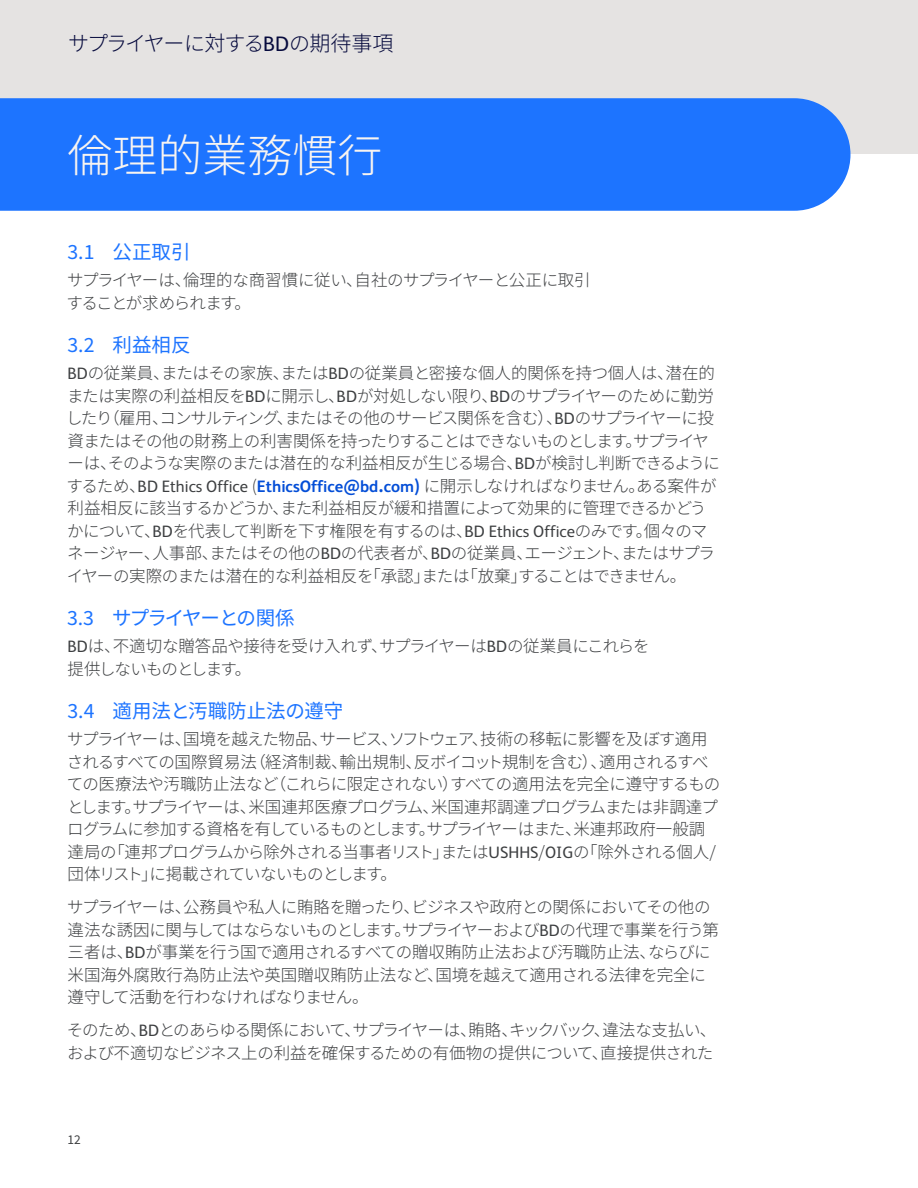
<style>
.page{position:relative;width:918px;height:1188px;background:#fff}
.page>*{position:absolute;margin:0;border:0;box-sizing:border-box;transform-origin:0 0}
.t1{font:300 45px "Noto Sans JP";color:#f8f4f1}
.t2{font:300 21px "Noto Sans JP";letter-spacing:-.055em;color:#060a3d}
.t3{font:19.5px "Noto Sans JP";color:#1d74ff}
.t4{font:19.5px "Noto Sans JP";letter-spacing:-.095em;color:#1d74ff}
.Body{font:300 16.5px/22.5px "Noto Sans JP";letter-spacing:-.035em;color:#3d3f41}
.t5{font:12px "Noto Sans JP";color:#3d3f41}
.s1{font-family:"FS Albert Pro";font-weight:400}
.s2{font-family:"FS Albert Pro";font-weight:700;color:#044ed7}
.s3{font-weight:700;color:#044ed7}
</style>
<div class="page">
<div style="left:0;top:0;width:918px;height:154px;background:#e5e3e2"></div>
<div style="left:0;top:98px;width:850px;height:113px;background:#1d74ff"></div>
<p class="t2" style="left:68px;top:31px;width:327px">サプライヤーに対する<span class="s1">BD</span>の期待事項</p>
<p class="t1" style="left:67px;top:131px;width:316px">倫理的業務慣行</p>
<p class="t3" style="left:68px;top:240px;width:124px">3.1 公正取引</p>
<p class="Body" style="left:67px;top:269px;width:526px">サプライヤーは、倫理的な商習慣に従い、自社のサプライヤーと公正に取引することが求められます。</p>
<p class="t3" style="left:68px;top:333px;width:124px">3.2 利益相反</p>
<p class="Body" style="left:66px;top:362px;width:655px"><span class="s1">BD</span>の従業員、またはその家族、または<span class="s1">BD</span>の従業員と密接な個人的関係を持つ個人は、潜在的または実際の利益相反を<span class="s1">BD</span>に開示し、<span class="s1">BD</span>が対処しない限り、<span class="s1">BD</span>のサプライヤーのために勤労したり（雇用、コンサルティング、またはその他のサービス関係を含む）、<span class="s1">BD</span>のサプライヤーに投資またはその他の財務上の利害関係を持ったりすることはできないものとします。サプライヤーは、そのような実際のまたは潜在的な利益相反が生じる場合、<span class="s1">BD</span>が検討し判断できるようにするため、<span class="s1">BD Ethics Office</span> (<span class="s2">EthicsOffice</span><span class="s3">@</span><span class="s2">bd</span><span class="s3">.</span><span class="s2">com</span><span class="s3">)</span> に開示しなければなりません。ある案件が利益相反に該当するかどうか、また利益相反が緩和措置によって効果的に管理できるかどうかについて、<span class="s1">BD</span>を代表して判断を下す権限を有するのは、<span class="s1">BD Ethics Office</span>のみです。個々のマネージャー、人事部、またはその他の<span class="s1">BD</span>の代表者が、<span class="s1">BD</span>の従業員、エージェント、またはサプライヤーの実際のまたは潜在的な利益相反を「承認」または「放棄」することはできません。</p>
<p class="t4" style="left:67px;top:606px;width:229px">3.3 サプライヤーとの関係</p>
<p class="Body" style="left:68px;top:635px;width:584px"><span class="s1">BD</span>は、不適切な贈答品や接待を受け入れず、サプライヤーは<span class="s1">BD</span>の従業員にこれらを提供しないものとします。</p>
<p class="t3" style="left:68px;top:699px;width:277px">3.4 適用法と汚職防止法の遵守</p>
<p class="Body" style="left:67px;top:728px;width:655px">サプライヤーは、国境を越えた物品、サービス、ソフトウェア、技術の移転に影響を及ぼす適用されるすべての国際貿易法（経済制裁、輸出規制、反ボイコット規制を含む）、適用されるすべての医療法や汚職防止法など（これらに限定されない）すべての適用法を完全に遵守するものとします。サプライヤーは、米国連邦医療プログラム、米国連邦調達プログラムまたは非調達プログラムに参加する資格を有しているものとします。サプライヤーはまた、米連邦政府一般調達局の「連邦プログラムから除外される当事者リスト」または<span class="s1">USHHS</span>/<span class="s1">OIG</span>の「除外される個人/団体リスト」に掲載されていないものとします。</p>
<p class="Body" style="left:67px;top:896px;width:653px">サプライヤーは、公務員や私人に賄賂を贈ったり、ビジネスや政府との関係においてその他の違法な誘因に関与してはならないものとします。サプライヤーおよび<span class="s1">BD</span>の代理で事業を行う第三者は、<span class="s1">BD</span>が事業を行う国で適用されるすべての贈収賄防止法および汚職防止法、ならびに米国海外腐敗行為防止法や英国贈収賄防止法など、国境を越えて適用される法律を完全に遵守して活動を行わなければなりません。</p>
<p class="Body" style="left:67px;top:1019px;width:651px">そのため、<span class="s1">BD</span>とのあらゆる関係において、サプライヤーは、賄賂、キックバック、違法な支払い、および不適切なビジネス上の利益を確保するための有価物の提供について、直接提供された</p>
<p class="t5" style="left:68px;top:1132px;width:15px">12</p>
</div>
